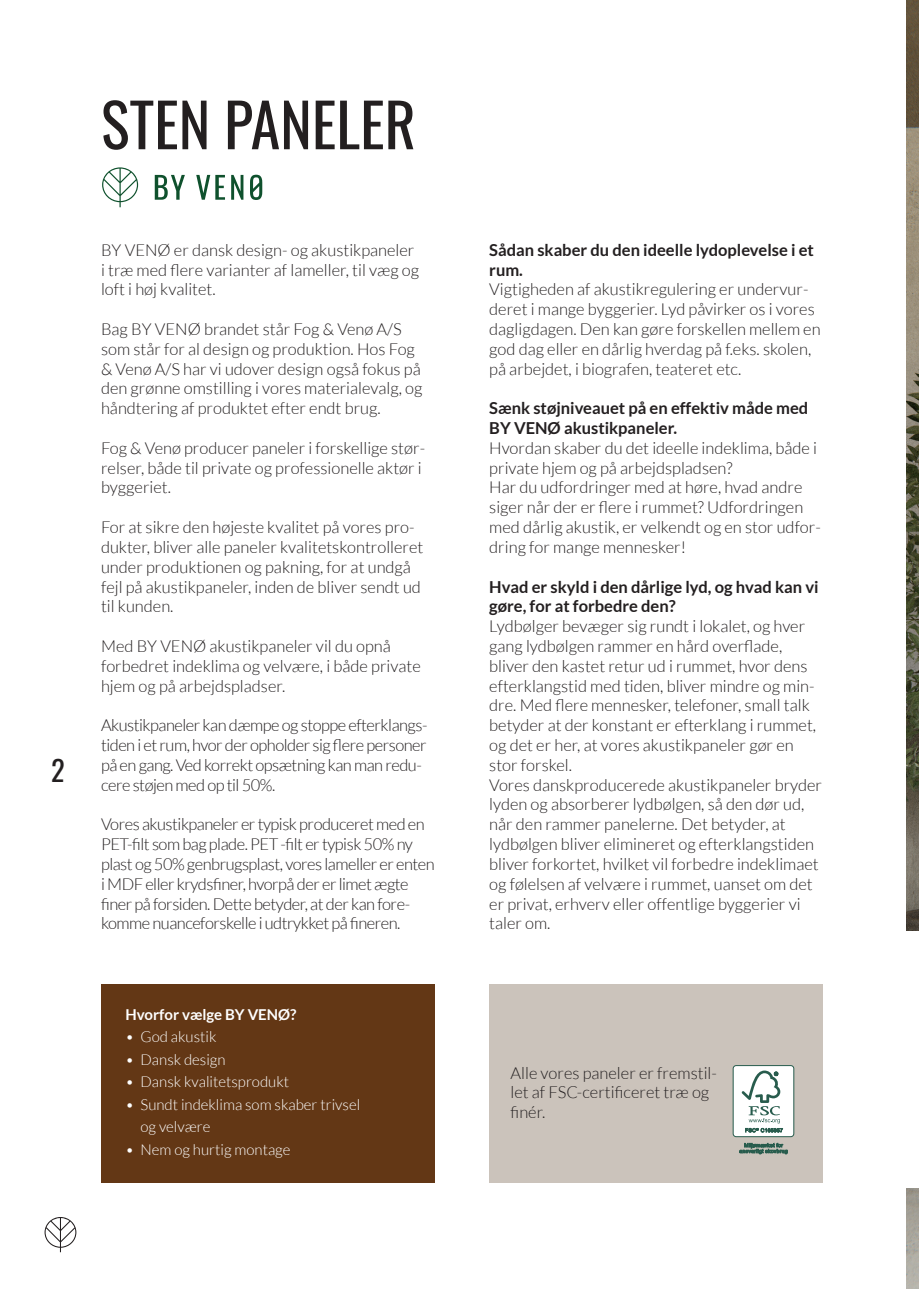
<style>
.page{position:relative;width:919px;height:1289px;background:#fff}
.page>*{position:absolute;margin:0;border:0;box-sizing:border-box;transform-origin:0 0}
.t1{font:60px "Oswald";color:#231f20}
.t2{font:28.5px "Oswald";color:#231f20}
.t3{font:300 16.5px/19.8px "Lato";color:#231f20}
.t4{font:300 16.5px/19.8px "Lato";letter-spacing:-.03em;color:#231f20}
.t5{font:700 16.5px/19.8px "Lato";color:#231f20}
.t6{font:300 15px/22.5px "Lato";color:#fff}
.t7{font:700 15px "Lato";color:#fff}
</style>
<div class="page">
<svg style="left:45px;top:1217px;width:31px;height:35px"></svg>
<img style="left:906px;top:0;width:12px;height:1288px">
<div style="left:906px;top:931px;width:12px;height:256px;background:#fff"></div>
<svg style="left:102px;top:167px;width:36px;height:40px"></svg>
<svg style="left:155px;top:175px;width:30px;height:25px"></svg>
<svg style="left:196px;top:175px;width:29px;height:25px"></svg>
<svg style="left:231px;top:175px;width:12px;height:25px"></svg>
<svg style="left:250px;top:175px;width:12px;height:25px"></svg>
<div style="left:101px;top:984px;width:334px;height:198px;background:#633715"></div>
<div style="left:489px;top:984px;width:334px;height:198px;background:#cbc3bb"></div>
<div style="left:733px;top:1065px;width:60px;height:71px;background:#fff;border-radius:3px"></div>
<div style="left:732px;top:1065px;width:62px;height:71px;border:1px solid #285c4d;border-radius:3px"></div>
<svg style="left:741px;top:1070px;width:41px;height:62px"></svg>
<svg style="left:739px;top:1142px;width:48px;height:12px"></svg>
<p class="t1" style="left:101px;top:71px;width:316px">STEN PANELER</p>
<h2 class="t2" style="left:51px;top:744px;width:15px">2</h2>
<p class="t3" style="left:101px;top:240px;width:319px">BY VENØ er dansk design- og akustikpaneler i træ med flere varianter af lameller, til væg og loft i høj kvalitet.</p>
<p class="t3" style="left:101px;top:319px;width:323px">Bag BY VENØ brandet står Fog &amp; Venø A/S som står for al design og produktion. Hos Fog &amp; Venø A/S har vi udover design også fokus på den grønne omstilling i vores materialevalg, og håndtering af produktet efter endt brug.</p>
<p class="t3" style="left:101px;top:438px;width:325px">Fog &amp; Venø producer paneler i forskellige stør&shy;relser, både til private og professionelle aktør i byggeriet.</p>
<p class="t3" style="left:101px;top:517px;width:324px">For at sikre den højeste kvalitet på vores pro&shy;dukter, bliver alle paneler kvalitetskontrolleret under produktionen og pakning, for at undgå fejl på akustikpaneler, inden de bliver sendt ud til kunden.</p>
<p class="t3" style="left:101px;top:636px;width:321px">Med BY VENØ akustikpaneler vil du opnå forbedret indeklima og velvære, i både private hjem og på arbejdspladser.</p>
<p class="t4" style="left:101px;top:715px;width:328px">Akustikpaneler kan dæmpe og stoppe efterklangs&shy;tiden i et rum, hvor der opholder sig flere personer på en gang. Ved korrekt opsætning kan man redu&shy;cere støjen med op til 50%.</p>
<p class="t4" style="left:101px;top:814px;width:335px">Vores akustikpaneler er typisk produceret med en PET-filt som bag plade. PET -filt er typisk 50% ny plast og 50% genbrugsplast, vores lameller er enten i MDF eller krydsfiner, hvorpå der er limet ægte finer på forsiden. Dette betyder, at der kan fore&shy;komme nuanceforskelle i udtrykket på fineren.</p>
<p class="t7" style="left:125px;top:1005px;width:172px">Hvorfor vælge BY VENØ?</p>
<p class="t6" style="left:125px;top:1025px;width:92px">• God akustik</p>
<p class="t6" style="left:125px;top:1048px;width:102px">• Dansk design</p>
<p class="t6" style="left:125px;top:1070px;width:165px">• Dansk kvalitetsprodukt</p>
<p class="t6" style="left:140px;top:1093px;width:221px;text-indent:-15px">• Sundt indeklima som skaber trivsel og velvære</p>
<p class="t6" style="left:125px;top:1138px;width:166px">• Nem og hurtig montage</p>
<p class="t5" style="left:489px;top:239px;width:326px">Sådan skaber du den ideelle lydoplevelse i et rum.</p>
<p class="t3" style="left:489px;top:279px;width:333px">Vigtigheden af akustikregulering er undervur&shy;deret i mange byggerier. Lyd påvirker os i vores dagligdagen. Den kan gøre forskellen mellem en god dag eller en dårlig hverdag på f.eks. skolen, på arbejdet, i biografen, teateret etc.</p>
<p class="t5" style="left:489px;top:398px;width:320px">Sænk støjniveauet på en effektiv måde med<br>BY VENØ akustikpaneler.</p>
<p class="t3" style="left:489px;top:438px;width:329px">Hvordan skaber du det ideelle indeklima, både i private hjem og på arbejdspladsen?</p>
<p class="t3" style="left:489px;top:477px;width:315px">Har du udfordringer med at høre, hvad andre siger når der er flere i rummet? Udfordringen</p>
<p class="t3" style="left:489px;top:517px;width:333px">med dårlig akustik, er velkendt og en stor udfor&shy;dring for mange mennesker!</p>
<p class="t5" style="left:489px;top:576px;width:331px">Hvad er skyld i den dårlige lyd, og hvad kan vi gøre, for at forbedre den?</p>
<p class="t3" style="left:489px;top:616px;width:328px">Lydbølger bevæger sig rundt i lokalet, og hver gang lydbølgen rammer en hård overflade, bliver den kastet retur ud i rummet, hvor dens efterklangstid med tiden, bliver mindre og min&shy;dre. Med flere mennesker, telefoner, small talk betyder at der konstant er efterklang i rummet, og det er her, at vores akustikpaneler gør en stor forskel.</p>
<p class="t3" style="left:489px;top:774px;width:334px">Vores danskproducerede akustikpaneler bryder lyden og absorberer lydbølgen, så den dør ud, når den rammer panelerne. Det betyder, at lydbølgen bliver elimineret og efterklangstiden bliver forkortet, hvilket vil forbedre indeklimaet og følelsen af velvære i rummet, uanset om det er privat, erhverv eller offentlige byggerier vi taler om.</p>
<p class="t3" style="left:510px;top:1062px;width:208px">Alle vores paneler er fremstil&shy;let af FSC-certificeret træ og finér.</p>
</div>
